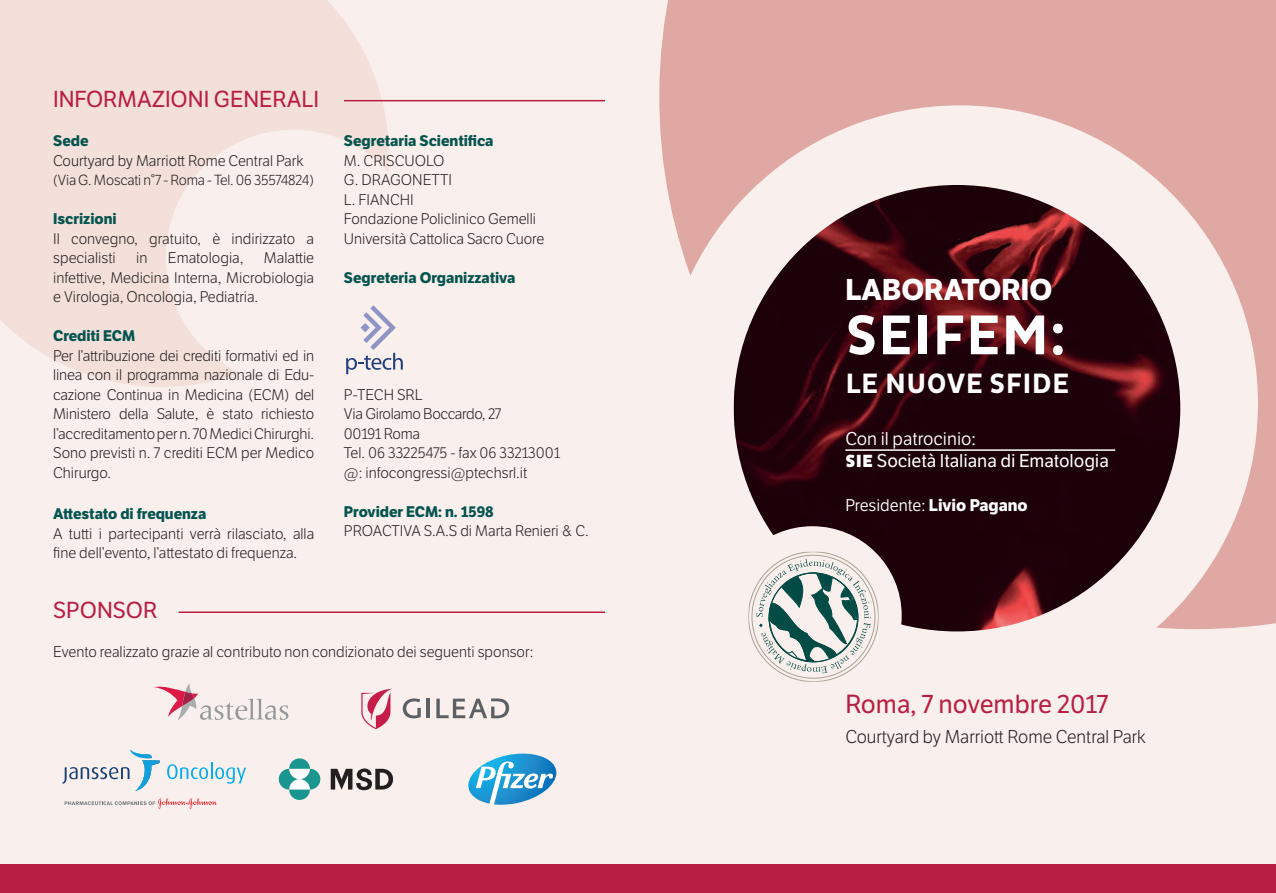
<style>
.page{position:relative;width:1276px;height:893px;background:#f9efec}
.page>*{position:absolute;margin:0;border:0;box-sizing:border-box;transform-origin:0 0}
.t1{font:700 57px "Pluto Cond";letter-spacing:.015em;color:#fff}
.t2{font:700 29.25px "LFT Etica";color:#fff}
.t3{font:700 28.5px "Pluto Cond";letter-spacing:.015em;color:#fff}
.t4{font:25.5px "LFT Etica";color:#b81e41}
.t5{font:22.5px "LFT Etica";color:#b81e41}
.t6{font:18px/21.9px "LFT Etica";letter-spacing:-.005em;color:#fff}
.t7{font:300 18px "LFT Etica";color:#231f20}
.t8{font:16.5px "LFT Etica";color:#fff}
.t9{font:300 15px/19.5px "LFT Etica";color:#231f20}
.t10{font:700 15px "LFT Etica";color:#05544f}
.t11{font:300 14.25px "LFT Etica";letter-spacing:-.01em;color:#231f20}
.s1{font-style:inherit}
.s2{font-family:"Pluto Cond";font-weight:900}
.s3{font-weight:700}
</style>
<div class="page">
<svg style="left:0;top:0;width:389px;height:387px;background:#f3e1db"></svg>
<div style="left:166px;top:130px;width:255px;height:255px;background:#f9efec;border-radius:50%"></div>
<div style="left:659px;top:0;width:617px;height:626px;background:#dfa8a3"></div>
<svg style="left:660px;top:104px;width:599px;height:528px"></svg>
<img style="left:733px;top:185px;width:447px;height:446px;border-radius:223px">
<svg style="left:346px;top:305px;width:57px;height:69px"></svg>
<div style="left:723px;top:526px;width:178px;height:179px;background:#f9efec;border-radius:50%"></div>
<hr style="left:845px;top:449px;width:270px;height:2px;background:#fff">
<hr style="left:344px;top:100px;width:261px;height:1px;background:#b81e41">
<div style="left:0;top:864px;width:1276px;height:29px;background:#b81e41"></div>
<svg style="left:748px;top:552px;width:130px;height:130px"></svg>
<hr style="left:179px;top:611px;width:426px;height:2px;background:#b81e41">
<svg style="left:403px;top:698px;width:18px;height:20px"></svg>
<hr style="left:426px;top:699px;width:4px;height:19px;background:#5c6065">
<svg style="left:436px;top:698px;width:73px;height:20px"></svg>
<svg style="left:361px;top:689px;width:31px;height:40px"></svg>
<svg style="left:154px;top:683px;width:134px;height:37px"></svg>
<svg style="left:167px;top:762px;width:79px;height:22px"></svg>
<svg style="left:63px;top:749px;width:97px;height:42px"></svg>
<svg style="left:65px;top:798px;width:152px;height:11px"></svg>
<div style="left:289px;top:758px;width:21px;height:21px;background:#fff;border-radius:50%"></div>
<div style="left:289px;top:779px;width:21px;height:21px;background:#fff;border-radius:50%"></div>
<svg style="left:289px;top:758px;width:21px;height:11px"></svg>
<svg style="left:289px;top:789px;width:21px;height:11px"></svg>
<svg style="left:279px;top:769px;width:19px;height:20px"></svg>
<svg style="left:300px;top:769px;width:20px;height:20px"></svg>
<svg style="left:331px;top:768px;width:62px;height:22px"></svg>
<svg style="left:468px;top:754px;width:88px;height:51px"></svg>
<h3 class="t5" style="left:53px;top:86px;width:267px">INFORMAZIONI GENERALI</h3>
<p class="t10" style="left:53px;top:132px;width:37px">Sede</p>
<p class="t9" style="left:53px;top:151px;width:252px">Courtyard by Marriott Rome Central Park</p>
<p class="t11" style="left:53px;top:172px;width:262px">(Via G. Moscati n°7 - Roma - Tel. 06 35574824)</p>
<p class="t10" style="left:53px;top:210px;width:65px">Iscrizioni</p>
<p class="t9" style="left:53px;top:229px;width:262px">Il convegno, gratuito, è indirizzato a specialisti</p>
<p class="t9" style="left:53px;top:249px;width:262px;text-align:justify;text-indent:211px">Malattie infettive, Medicina Interna, Microbiologia e Virologia, Oncologia, Pediatria.</p>
<p class="t10" style="left:53px;top:327px;width:83px">Crediti ECM</p>
<p class="t9" style="left:53px;top:346px;width:262px;text-align:justify">Per l’attribuzione dei crediti formativi ed in linea con il programma nazionale di Edu&shy;cazione Continua in Medicina (ECM) del Ministero della Salute, è stato richiesto l’accreditamento per n. 70 Medici Chirurghi.<br>Sono previsti n. 7 crediti ECM per Medico Chirurgo.</p>
<p class="t10" style="left:53px;top:504px;width:155px">Attestato di frequenza</p>
<p class="t9" style="left:53px;top:524px;width:262px">A tutti i partecipanti verrà rilasciato, alla fine dell’evento, l’attestato di frequenza.</p>
<p class="t9" style="left:136px;top:249px;width:13px">in</p>
<p class="t9" style="left:168px;top:249px;width:77px">Ematologia,</p>
<p class="t10" style="left:344px;top:132px;width:151px">Segretaria Scientifica</p>
<p class="t9" style="left:344px;top:151px;width:202px">M. CRISCUOLO<br>G. DRAGONETTI<br>L. FIANCHI<br>Fondazione Policlinico Gemelli<br>Università Cattolica Sacro Cuore</p>
<p class="t10" style="left:344px;top:268px;width:173px">Segreteria Organizzativa</p>
<p class="t9" style="left:344px;top:385px;width:218px">P-TECH SRL<br>Via Girolamo Boccardo, 27<br>00191 Roma<br>Tel. 06 33225475 - fax 06 33213001 @: infocongressi@ptechsrl.it</p>
<p class="t10" style="left:344px;top:502px;width:151px">Provider ECM: n. 1598</p>
<p class="t9" style="left:344px;top:522px;width:246px">PROACTIVA S.A.S di Marta Renieri &amp; C.</p>
<h3 class="t5" style="left:53px;top:596px;width:106px">SPONSOR</h3>
<p class="t9" style="left:53px;top:642px;width:482px">Evento realizzato grazie al contributo non condizionato dei seguenti sponsor:</p>
<h2 class="t2" style="left:845px;top:272px;width:208px">LABORATORIO</h2>
<h1 class="t1" style="left:845px;top:303px;width:222px">SEIFEM:</h1>
<h3 class="t3" style="left:845px;top:367px;width:225px">LE NUOVE SFIDE</h3>
<p class="t6" style="left:845px;top:428px;width:265px"><span class="s1">Con il patrocinio:<br></span><span class="s2">SIE</span> Società Italiana di Ematologia</p>
<p class="t8" style="left:845px;top:496px;width:184px">Presidente: <span class="s3">Livio Pagano</span></p>
<h3 class="t4" style="left:845px;top:689px;width:264px">Roma, 7 novembre 2017</h3>
<p class="t7" style="left:845px;top:727px;width:302px">Courtyard by Marriott Rome Central Park</p>
</div>
